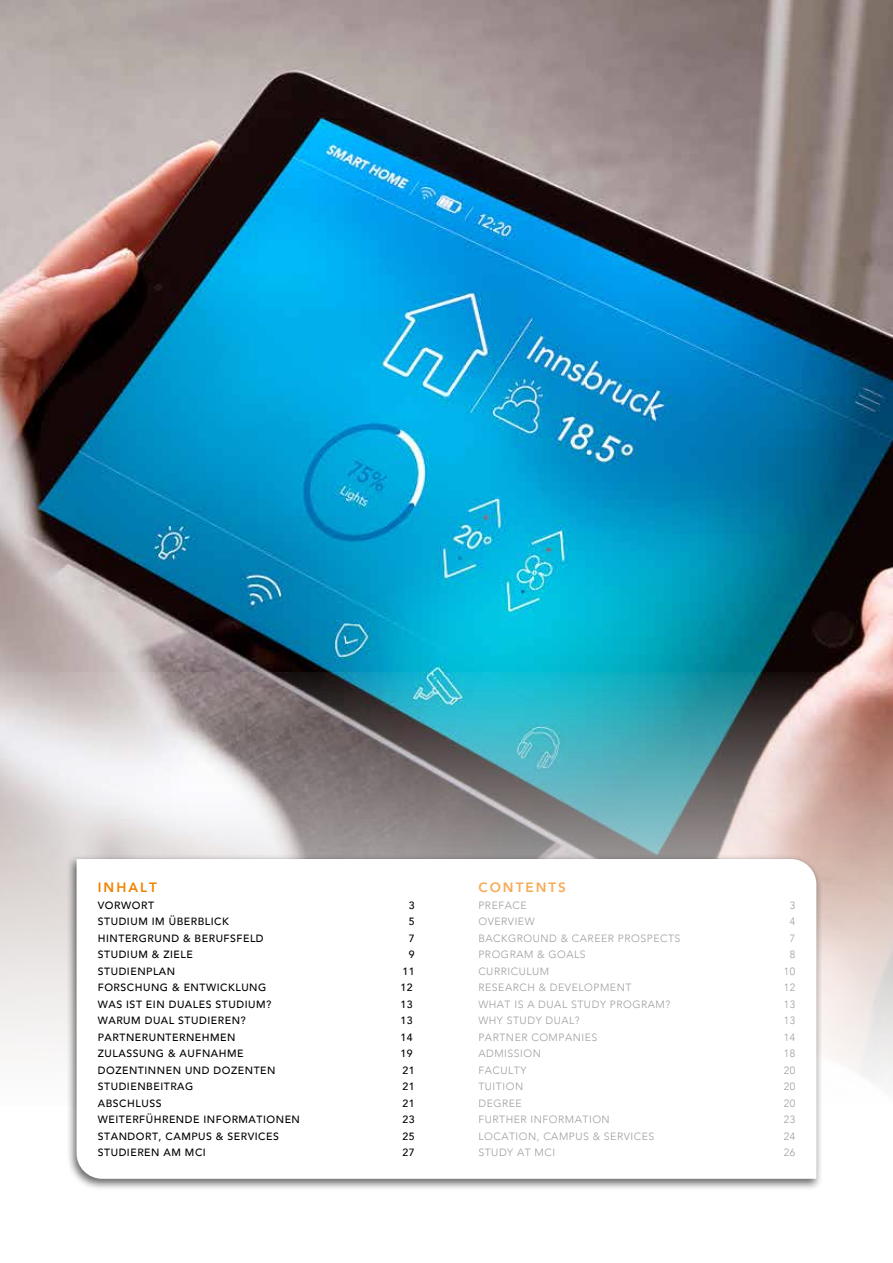
<style>
.page{position:relative;width:893px;height:1263px;background:#fff}
.page>*{position:absolute;margin:0;border:0;box-sizing:border-box;transform-origin:0 0}
.t1{font:800 13.5px "Avenir";letter-spacing:.15em;color:#f7ab58}
.t2{font:800 13.5px "Avenir";letter-spacing:.15em;color:#f08300}
.t3{font:500 10.5px "Avenir";letter-spacing:.05em;color:#000}
.t4{font:300 10.5px "Avenir";letter-spacing:.05em;color:#9c9d9d}
</style>
<div class="page">
<img style="left:0;top:0;width:893px;height:672px">
<img style="left:0;top:672px;width:893px;height:412px">
<div style="left:67px;top:855px;width:756px;height:336px;background:#000;opacity:.6"></div>
<svg style="left:77px;top:859px;width:739px;height:320px"></svg>
<p class="t2" style="left:98px;top:877px;width:61px">INHALT</p>
<p class="t3" style="left:98px;top:896px;width:58px">VORWORT</p>
<p class="t3" style="left:409px;top:896px;width:7px">3</p>
<p class="t3" style="left:98px;top:912px;width:133px">STUDIUM IM ÜBERBLICK</p>
<p class="t3" style="left:409px;top:912px;width:7px">5</p>
<p class="t3" style="left:98px;top:929px;width:167px">HINTERGRUND &amp; BERUFSFELD</p>
<p class="t3" style="left:409px;top:929px;width:7px">7</p>
<p class="t3" style="left:98px;top:945px;width:97px">STUDIUM &amp; ZIELE</p>
<p class="t3" style="left:409px;top:945px;width:7px">9</p>
<p class="t3" style="left:98px;top:962px;width:79px">STUDIENPLAN</p>
<p class="t3" style="left:402px;top:962px;width:14px">11</p>
<p class="t3" style="left:98px;top:978px;width:170px">FORSCHUNG &amp; ENTWICKLUNG</p>
<p class="t3" style="left:401px;top:978px;width:14px">12</p>
<p class="t3" style="left:98px;top:995px;width:175px">WAS IST EIN DUALES STUDIUM?</p>
<p class="t3" style="left:401px;top:995px;width:14px">13</p>
<p class="t3" style="left:98px;top:1011px;width:149px">WARUM DUAL STUDIEREN?</p>
<p class="t3" style="left:401px;top:1011px;width:14px">13</p>
<p class="t3" style="left:98px;top:1028px;width:139px">PARTNERUNTERNEHMEN</p>
<p class="t3" style="left:401px;top:1028px;width:14px">14</p>
<p class="t3" style="left:98px;top:1044px;width:147px">ZULASSUNG &amp; AUFNAHME</p>
<p class="t3" style="left:401px;top:1044px;width:14px">19</p>
<p class="t3" style="left:98px;top:1061px;width:179px">DOZENTINNEN UND DOZENTEN</p>
<p class="t3" style="left:402px;top:1061px;width:14px">21</p>
<p class="t3" style="left:98px;top:1077px;width:97px">STUDIENBEITRAG</p>
<p class="t3" style="left:402px;top:1077px;width:14px">21</p>
<p class="t3" style="left:98px;top:1094px;width:65px">ABSCHLUSS</p>
<p class="t3" style="left:402px;top:1094px;width:14px">21</p>
<p class="t3" style="left:98px;top:1110px;width:204px">WEITERFÜHRENDE INFORMATIONEN</p>
<p class="t3" style="left:402px;top:1110px;width:14px">23</p>
<p class="t3" style="left:98px;top:1127px;width:183px">STANDORT, CAMPUS &amp; SERVICES</p>
<p class="t3" style="left:402px;top:1127px;width:14px">25</p>
<p class="t3" style="left:98px;top:1143px;width:110px">STUDIEREN AM MCI</p>
<p class="t3" style="left:402px;top:1143px;width:14px">27</p>
<p class="t1" style="left:478px;top:877px;width:89px">CONTENTS</p>
<p class="t4" style="left:478px;top:899px;width:50px">PREFACE</p>
<p class="t4" style="left:790px;top:899px;width:7px">3</p>
<p class="t4" style="left:478px;top:915px;width:58px">OVERVIEW</p>
<p class="t4" style="left:790px;top:915px;width:7px">4</p>
<p class="t4" style="left:478px;top:932px;width:204px">BACKGROUND &amp; CAREER PROSPECTS</p>
<p class="t4" style="left:790px;top:932px;width:7px">7</p>
<p class="t4" style="left:478px;top:948px;width:109px">PROGRAM &amp; GOALS</p>
<p class="t4" style="left:790px;top:948px;width:7px">8</p>
<p class="t4" style="left:478px;top:965px;width:72px">CURRICULUM</p>
<p class="t4" style="left:784px;top:965px;width:13px">10</p>
<p class="t4" style="left:478px;top:981px;width:155px">RESEARCH &amp; DEVELOPMENT</p>
<p class="t4" style="left:784px;top:981px;width:13px">12</p>
<p class="t4" style="left:478px;top:998px;width:193px">WHAT IS A DUAL STUDY PROGRAM?</p>
<p class="t4" style="left:784px;top:998px;width:13px">13</p>
<p class="t4" style="left:478px;top:1014px;width:103px">WHY STUDY DUAL?</p>
<p class="t4" style="left:784px;top:1014px;width:13px">13</p>
<p class="t4" style="left:478px;top:1031px;width:120px">PARTNER COMPANIES</p>
<p class="t4" style="left:784px;top:1031px;width:13px">14</p>
<p class="t4" style="left:478px;top:1047px;width:64px">ADMISSION</p>
<p class="t4" style="left:784px;top:1047px;width:13px">18</p>
<p class="t4" style="left:478px;top:1064px;width:50px">FACULTY</p>
<p class="t4" style="left:784px;top:1064px;width:13px">20</p>
<p class="t4" style="left:478px;top:1080px;width:46px">TUITION</p>
<p class="t4" style="left:784px;top:1080px;width:13px">20</p>
<p class="t4" style="left:478px;top:1097px;width:45px">DEGREE</p>
<p class="t4" style="left:784px;top:1097px;width:13px">20</p>
<p class="t4" style="left:478px;top:1113px;width:133px">FURTHER INFORMATION</p>
<p class="t4" style="left:784px;top:1113px;width:13px">23</p>
<p class="t4" style="left:478px;top:1130px;width:177px">LOCATION, CAMPUS &amp; SERVICES</p>
<p class="t4" style="left:784px;top:1130px;width:13px">24</p>
<p class="t4" style="left:478px;top:1146px;width:78px">STUDY AT MCI</p>
<p class="t4" style="left:784px;top:1146px;width:13px">26</p>
</div>
